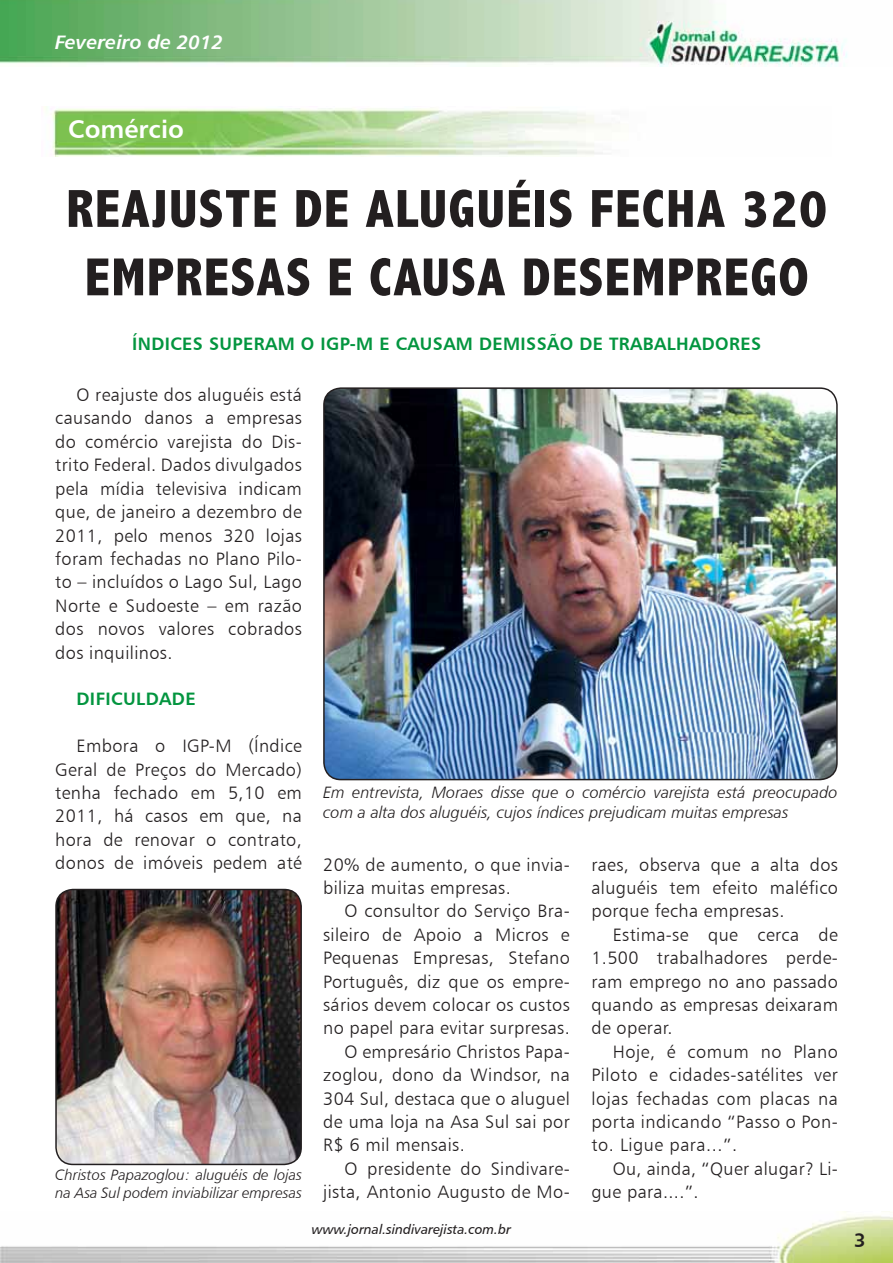
<style>
.page{position:relative;width:893px;height:1263px;background:#fff}
.page>*{position:absolute;margin:0;border:0;box-sizing:border-box;transform-origin:0 0}
.t1{font:800 condensed 54px "Abadi";letter-spacing:.025em;color:#231f20}
.t2{font:25.5px "Humanist 777 BT Bold B";color:#fff}
.t3{font:19.5px "Humanist 777 BT Bold Italic B";color:#fff}
.t4{font:19.5px "Humanist 777 BT Bold B";color:#231f20}
.t5{font:18px/23.4px "Humanist 777 BT Light B";letter-spacing:.02em;color:#231f20;text-align:justify}
.t6{font:18px "Humanist 777 BT Bold B";letter-spacing:.02em;color:#03953f}
.t7{font:16.5px/19.8px "Humanist 777 BT Light Italic B";color:#231f20}
.t8{font:15px/18px "Humanist 777 BT Light Italic B";color:#231f20}
.t9{font:13.5px "Humanist 777 BT Italic B";color:#231f20}
</style>
<div class="page">
<img style="left:0;top:0;width:847px;height:66px">
<img style="left:0;top:1212px;width:893px;height:51px">
<img style="left:45px;top:106px;width:567px;height:50px">
<img style="left:324px;top:390px;width:513px;height:389px">
<div style="left:323px;top:387px;width:515px;height:393px;border:2px solid #231f20;border-radius:17px"></div>
<img style="left:56px;top:889px;width:245px;height:275px">
<div style="left:55px;top:889px;width:247px;height:276px;border:2px solid #231f20;border-radius:17px"></div>
<p class="t3" style="left:55px;top:30px;width:169px">Fevereiro de 2012</p>
<h2 class="t2" style="left:68px;top:113px;width:117px">COMÉRCIO</h2>
<h1 class="t1" style="left:66px;top:178px;width:130px">REAJUSTE</h1>
<h1 class="t1" style="left:294px;top:178px;width:208px">DEALUGUÉIS</h1>
<h1 class="t1" style="left:589px;top:178px;width:239px">FECHA 320</h1>
<h1 class="t1" style="left:85px;top:246px;width:118px">EMPRESAS</h1>
<h1 class="t1" style="left:327px;top:246px;width:70px">E CAUSA</h1>
<h1 class="t1" style="left:522px;top:246px;width:29px">DESEM</h1>
<h1 class="t1" style="left:667px;top:246px;width:141px">PREGO</h1>
<p class="t6" style="left:132px;top:332px;width:277px">ÍNDICES SUPERAM O IGP-M E CAUSAM</p>
<p class="t6" style="left:479px;top:332px;width:12px">DEMISS</p>
<p class="t6" style="left:547px;top:332px;width:74px">ÃODE TRA</p>
<p class="t6" style="left:643px;top:332px;width:60px">BALHADORES</p>
<p class="t5" style="left:55px;top:383px;width:248px;text-indent:21px">O reajuste dos aluguéis está causando danos a empresas do comércio varejista do Dis&shy;trito Federal. Dados divulgados pela mídia televisiva indicam que, de janeiro a dezembro de 2011, pelo menos 320 lojas foram fechadas no Plano Pilo&shy;to – incluídos o Lago Sul, Lago Norte e Sudoeste – em razão dos novos valores cobrados dos inquilinos.</p>
<p class="t6" style="left:77px;top:688px;width:121px">DIFICULDADE</p>
<p class="t5" style="left:77px;top:734px;width:227px">Embora o IGP-M (Índice</p>
<p class="t5" style="left:55px;top:757px;width:248px">Geral de Preços do Mercado)</p>
<p class="t5" style="left:55px;top:781px;width:248px">tenha fechado em 5,10 em</p>
<p class="t5" style="left:55px;top:804px;width:248px">2011, há casos em que, na</p>
<p class="t5" style="left:55px;top:827px;width:248px">hora de renovar o contrato,</p>
<p class="t5" style="left:55px;top:852px;width:516px">donos de imóveis pedem até 20% de aumento, o que invia-</p>
<p class="t5" style="left:323px;top:876px;width:189px">biliza muitas empresas.</p>
<p class="t5" style="left:344px;top:899px;width:227px">O consultor do Serviço Bra-</p>
<p class="t5" style="left:323px;top:922px;width:248px">sileiro de Apoio a Micros e</p>
<p class="t5" style="left:323px;top:946px;width:248px">Pequenas Empresas, Stefano</p>
<p class="t5" style="left:323px;top:969px;width:248px">Português, diz que os empre-</p>
<p class="t5" style="left:323px;top:993px;width:248px">sários devem colocar os custos</p>
<p class="t5" style="left:323px;top:1016px;width:248px">no papel para evitar surpresas.</p>
<p class="t5" style="left:344px;top:1039px;width:227px">O empresário Christos Papa-</p>
<p class="t5" style="left:323px;top:1063px;width:248px">zoglou, dono da Windsor, na</p>
<p class="t5" style="left:323px;top:1086px;width:248px">304 Sul, destaca que o aluguel</p>
<p class="t5" style="left:323px;top:1110px;width:248px">de uma loja na Asa Sul sai por</p>
<p class="t5" style="left:323px;top:1133px;width:143px">R$ 6 mil mensais.</p>
<p class="t5" style="left:344px;top:1156px;width:227px">O presidente do Sindivare-</p>
<p class="t5" style="left:323px;top:1180px;width:248px">jista, Antonio Augusto de Mo-</p>
<p class="t7" style="left:323px;top:782px;width:516px">Em entrevista, Moraes disse que o comércio varejista está preocupado com a alta dos aluguéis, cujos índices prejudicam muitas empresas</p>
<p class="t5" style="left:591px;top:852px;width:248px">raes, observa que a alta dos aluguéis tem efeito maléfico porque fecha empresas.</p>
<p class="t5" style="left:591px;top:922px;width:248px;text-indent:21px">Estima-se que cerca de 1.500 trabalhadores perde&shy;ram emprego no ano passado quando as empresas deixaram de operar.</p>
<p class="t5" style="left:591px;top:1039px;width:248px;text-indent:21px">Hoje, é comum no Plano Piloto e cidades-satélites ver lojas fechadas com placas na porta indicando “Passo o Pon&shy;to. Ligue para...”.</p>
<p class="t5" style="left:591px;top:1156px;width:248px;text-indent:21px">Ou, ainda, “Quer alugar? Li&shy;gue para....”.</p>
<p class="t8" style="left:55px;top:1166px;width:248px">Christos Papazoglou: aluguéis de lojas na Asa Sul podem inviabilizar empresas</p>
<p class="t9" style="left:312px;top:1221px;width:201px">www.jornal.sindivarejista.com.br</p>
<p class="t4" style="left:854px;top:1228px;width:13px">3</p>
</div>
